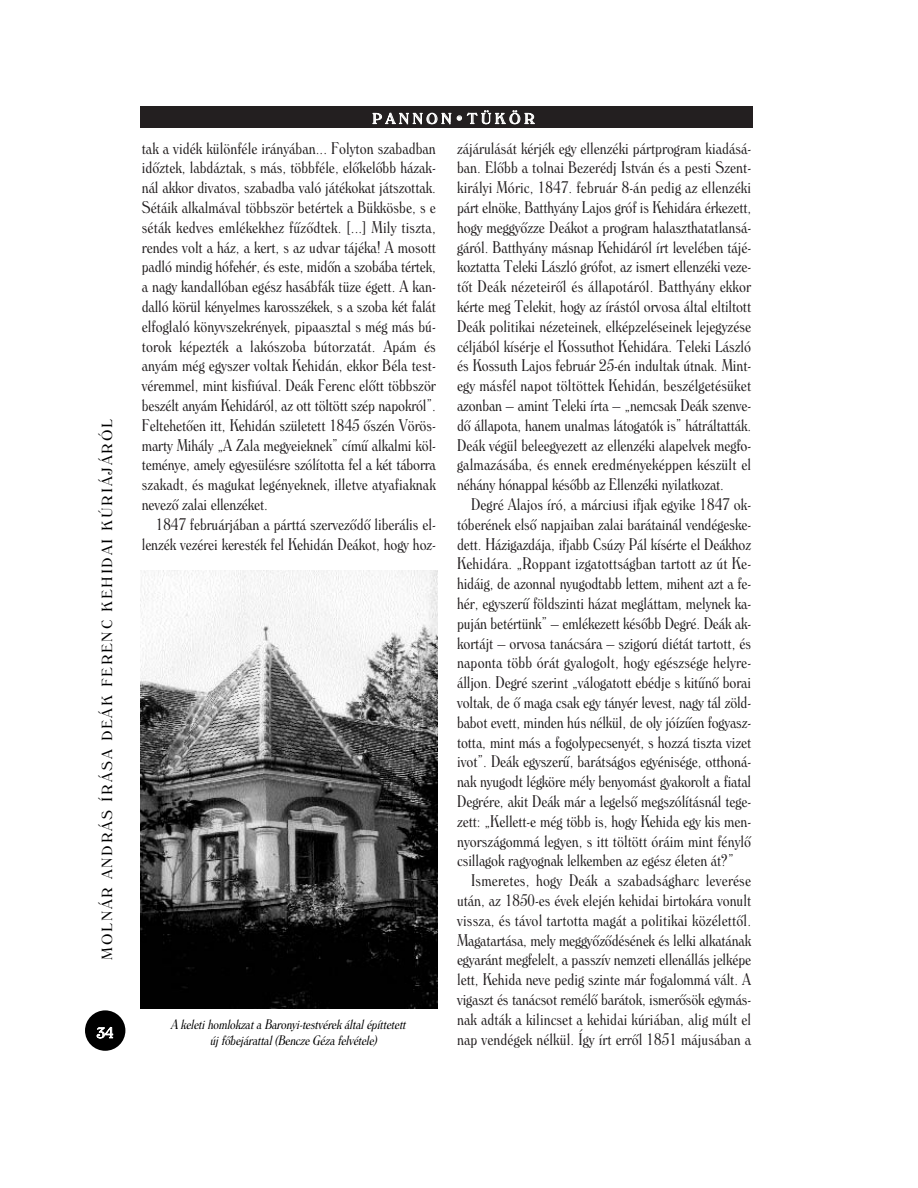
<style>
.page{position:relative;width:918px;height:1188px;background:#fff}
.page>*{position:absolute;margin:0;border:0;box-sizing:border-box;transform-origin:0 0}
.t1{font:16.5px/19.8px "HWINDS3";color:#231f20;text-align:justify}
.t2{font:15px "H Windsor Lt BT";letter-spacing:.115em;color:#000}
.t3{font:15px "H Windsor Lt BT";letter-spacing:.23em;color:#fff}
.t4{font:italic 13.5px/16.2px "HWINDS3";letter-spacing:-.005em;color:#000}
</style>
<div class="page">
<div style="left:140px;top:106px;width:613px;height:22px;background:#231f20"></div>
<div style="left:85px;top:1010px;width:40px;height:41px;background:#000;border-radius:50%"></div>
<img style="left:140px;top:571px;width:297px;height:438px">
<p class="t3" style="left:372px;top:113px;width:164px">PANNON•TÜKÖR</p>
<p class="t2" style="left:102px;top:960px;width:542px;rotate:-90deg">MOLNÁR ANDRÁS ÍRÁSA DEÁK FERENC KEHIDAI KÚRIÁJÁRÓL</p>
<p class="t1" style="left:142px;top:139px;width:296px">tak a vidék különféle irányában... Folyton szabadban idõztek, labdáztak, s más, többféle, elõkelõbb házak&shy;nál akkor divatos, szabadba való játékokat játszottak.<br>Sétáik alkalmával többször betértek a Bükkösbe, s e séták kedves emlékekhez fûzõdtek. [...] Mily tiszta, rendes volt a ház, a kert, s az udvar tájéka! A mosott padló mindig hófehér, és este, midõn a szobába tértek, a nagy kandallóban egész hasábfák tüze égett. A kan&shy;dalló körül kényelmes karosszékek, s a szoba két falát elfoglaló könyvszekrények, pipaasztal s még más bú&shy;torok képezték a lakószoba bútorzatát. Apám és anyám még egyszer voltak Kehidán, ekkor Béla test&shy;véremmel, mint kisfiúval. Deák Ferenc elõtt többször beszélt anyám Kehidáról, az ott töltött szép napokról”.<br>Feltehetõen itt, Kehidán született 1845 õszén Vörös&shy;marty Mihály „A Zala megyeieknek” címû alkalmi köl&shy;teménye, amely egyesülésre szólította fel a két táborra szakadt, és magukat legényeknek, illetve atyafiaknak nevezõ zalai ellenzéket.</p>
<p class="t1" style="left:142px;top:515px;width:296px;text-align:right">1847 februárjában a párttá szervezõdõ liberális el&shy;lenzék vezérei keresték fel Kehidán Deákot, hogy hoz-</p>
<p class="t3" style="left:97px;top:1027px;width:19px">34</p>
<p class="t4" style="left:210px;top:1017px;width:200px;text-indent:-39px">A keletihomlokzata Baronyi-testvérek általépíttetett újfõbejárattal(Bencze Géza felvétele)</p>
<p class="t1" style="left:457px;top:139px;width:296px">zájárulását kérjék egy ellenzéki pártprogram kiadásá&shy;ban. Elõbb a tolnai Bezerédj István és a pesti Szent&shy;királyi Móric, 1847. február 8-án pedig az ellenzéki párt elnöke, Batthyány Lajos gróf is Kehidára érkezett, hogy meggyõzze Deákot a program halaszthatatlansá&shy;gáról. Batthyány másnap Kehidáról írt levelében tájé&shy;koztatta Teleki László grófot, az ismert ellenzéki veze&shy;tõt Deák nézeteirõl és állapotáról. Batthyány ekkor kérte meg Telekit, hogy az írástól orvosa által eltiltott Deák politikai nézeteinek, elképzeléseinek lejegyzése céljából kísérje el Kossuthot Kehidára. Teleki László és Kossuth Lajos február 25-én indultak útnak. Mint&shy;egy másfél napot töltöttek Kehidán, beszélgetésüket azonban – amint Teleki írta – „nemcsak Deák szenve&shy;dõ állapota, hanem unalmas látogatók is” hátráltatták.<br>Deák végül beleegyezett az ellenzéki alapelvek megfo&shy;galmazásába, és ennek eredményeképpen készült el néhány hónappal késõbb az Ellenzéki nyilatkozat.</p>
<p class="t1" style="left:457px;top:496px;width:296px;text-indent:14px">Degré Alajos író, a márciusi ifjak egyike 1847 ok&shy;tóberének elsõ napjaiban zalai barátainál vendégeske&shy;dett. Házigazdája, ifjabb Csúzy Pál kísérte el Deákhoz Kehidára. „Roppant izgatottságban tartott az út Ke&shy;hidáig, de azonnal nyugodtabb lettem, mihent azt a fe&shy;hér, egyszerû földszinti házat megláttam, melynek ka&shy;puján betértünk” – emlékezett késõbb Degré. Deák ak&shy;kortájt – orvosa tanácsára – szigorú diétát tartott, és naponta több órát gyalogolt, hogy egészsége helyre&shy;álljon. Degré szerint „válogatott ebédje s kitûnõ borai voltak, de õ maga csak egy tányér levest, nagy tál zöld&shy;babot evett, minden hús nélkül, de oly jóízûen fogyasz&shy;totta, mint más a fogolypecsenyét, s hozzá tiszta vizet ivot”. Deák egyszerû, barátságos egyénisége, otthoná&shy;nak nyugodt légköre mély benyomást gyakorolt a fiatal Degrére, akit Deák már a legelsõ megszólításnál tege&shy;zett: „Kellett-e még több is, hogy Kehida egy kis men&shy;nyországommá legyen, s itt töltött óráim mint fénylõ csillagok ragyognak lelkemben az egész életen át?”</p>
<p class="t1" style="left:457px;top:872px;width:296px;text-indent:14px">Ismeretes, hogy Deák a szabadságharc leverése után, az 1850-es évek elején kehidai birtokára vonult vissza, és távol tartotta magát a politikai közélettõl.<br>Magatartása, mely meggyõzõdésének és lelki alkatának egyaránt megfelelt, a passzív nemzeti ellenállás jelképe lett, Kehida neve pedig szinte már fogalommá vált. A vigaszt és tanácsot remélõ barátok, ismerõsök egymás&shy;nak adták a kilincset a kehidai kúriában, alig múlt el nap vendégek nélkül. Így írt errõl 1851 májusában a</p>
</div>
